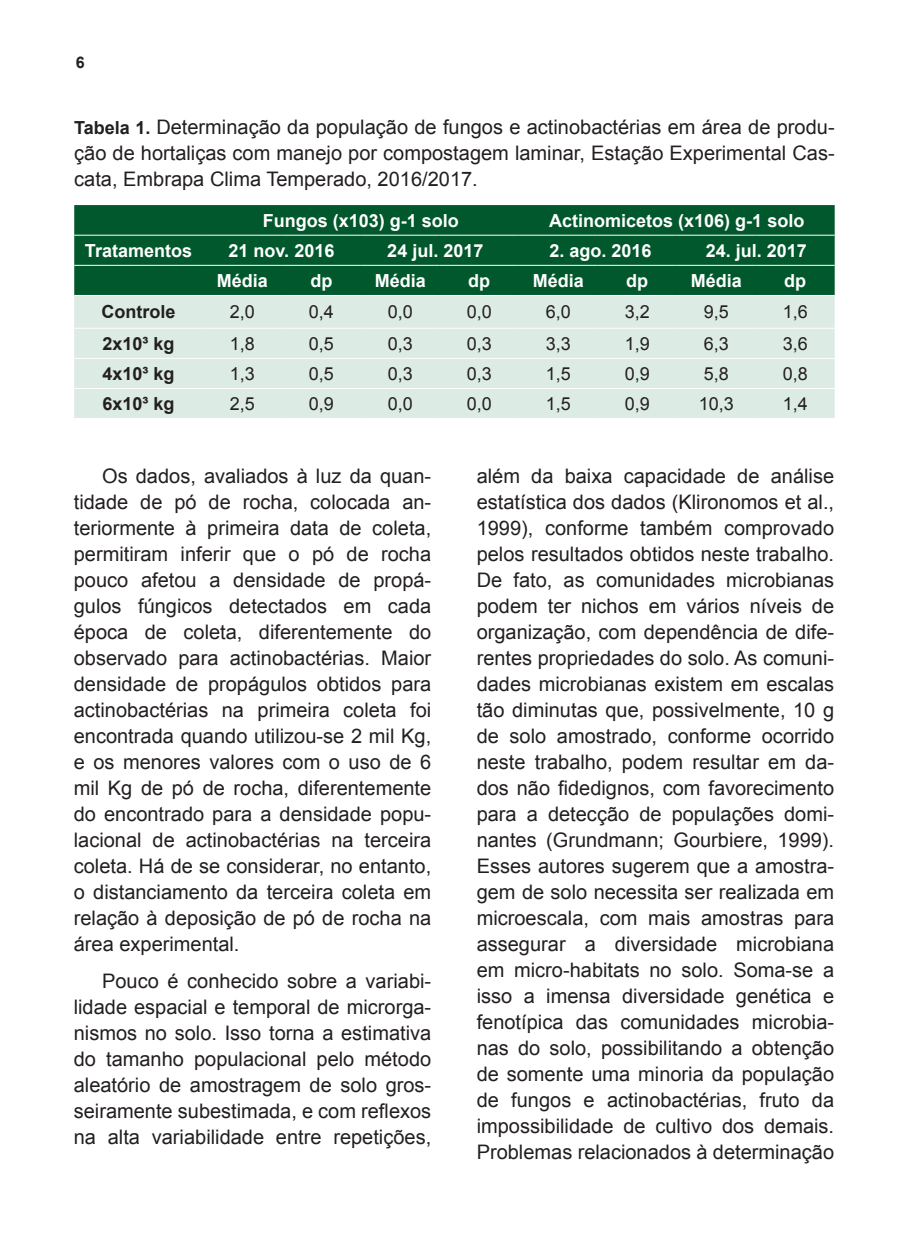
<style>
.page{position:relative;width:908px;height:1248px;background:#fff}
.page>*{position:absolute;margin:0;border:0;box-sizing:border-box;transform-origin:0 0}
.MIOLO{font:20px/26px "Arial";color:#231f20;text-align:justify}
.TABELA_TITULO{font:20px/26px "Arial";color:#231f20;text-align:justify}
.TABELA_CABECA{font:700 18px "Arial";color:#fff}
.TABELA_MIOLO{font:18px "Arial";color:#231f20}
.TABELA_MIOLO-2{font:700 18px "Arial";color:#231f20}
.t1{font:700 16px "Arial";color:#231f20}
.s1{font-weight:700;font-size:18px}
</style>
<div class="page">
<div style="left:74px;top:205px;width:760px;height:90px;background:#00582c"></div>
<div style="left:74px;top:296px;width:760px;height:122px;background:#dcebe3"></div>
<hr style="left:74px;top:328px;width:129px;height:1px;background:#fff">
<hr style="left:203px;top:328px;width:79px;height:1px;background:#fff">
<hr style="left:282px;top:328px;width:78px;height:1px;background:#fff">
<hr style="left:360px;top:328px;width:79px;height:1px;background:#fff">
<hr style="left:439px;top:328px;width:79px;height:1px;background:#fff">
<hr style="left:518px;top:328px;width:79px;height:1px;background:#fff">
<hr style="left:597px;top:328px;width:79px;height:1px;background:#fff">
<hr style="left:676px;top:328px;width:79px;height:1px;background:#fff">
<hr style="left:755px;top:328px;width:79px;height:1px;background:#fff">
<hr style="left:74px;top:358px;width:129px;height:1px;background:#fff">
<hr style="left:203px;top:358px;width:79px;height:1px;background:#fff">
<hr style="left:282px;top:358px;width:78px;height:1px;background:#fff">
<hr style="left:360px;top:358px;width:79px;height:1px;background:#fff">
<hr style="left:439px;top:358px;width:79px;height:1px;background:#fff">
<hr style="left:518px;top:358px;width:79px;height:1px;background:#fff">
<hr style="left:597px;top:358px;width:79px;height:1px;background:#fff">
<hr style="left:676px;top:358px;width:79px;height:1px;background:#fff">
<hr style="left:755px;top:358px;width:79px;height:1px;background:#fff">
<hr style="left:74px;top:388px;width:129px;height:1px;background:#fff">
<hr style="left:203px;top:388px;width:79px;height:1px;background:#fff">
<hr style="left:282px;top:388px;width:78px;height:1px;background:#fff">
<hr style="left:360px;top:388px;width:79px;height:1px;background:#fff">
<hr style="left:439px;top:388px;width:79px;height:1px;background:#fff">
<hr style="left:518px;top:388px;width:79px;height:1px;background:#fff">
<hr style="left:597px;top:388px;width:79px;height:1px;background:#fff">
<hr style="left:676px;top:388px;width:79px;height:1px;background:#fff">
<hr style="left:755px;top:388px;width:79px;height:1px;background:#fff">
<hr style="left:74px;top:235px;width:129px;height:1px;background:#fff">
<hr style="left:74px;top:265px;width:129px;height:1px;background:#fff">
<hr style="left:203px;top:235px;width:79px;height:1px;background:#fff">
<hr style="left:282px;top:235px;width:78px;height:1px;background:#fff">
<hr style="left:360px;top:235px;width:79px;height:1px;background:#fff">
<hr style="left:439px;top:235px;width:79px;height:1px;background:#fff">
<hr style="left:203px;top:265px;width:79px;height:1px;background:#fff">
<hr style="left:282px;top:265px;width:78px;height:1px;background:#fff">
<hr style="left:360px;top:265px;width:79px;height:1px;background:#fff">
<hr style="left:439px;top:265px;width:79px;height:1px;background:#fff">
<hr style="left:518px;top:235px;width:79px;height:1px;background:#fff">
<hr style="left:597px;top:235px;width:79px;height:1px;background:#fff">
<hr style="left:676px;top:235px;width:79px;height:1px;background:#fff">
<hr style="left:755px;top:235px;width:79px;height:1px;background:#fff">
<hr style="left:518px;top:265px;width:79px;height:1px;background:#fff">
<hr style="left:597px;top:265px;width:79px;height:1px;background:#fff">
<hr style="left:676px;top:265px;width:79px;height:1px;background:#fff">
<hr style="left:755px;top:265px;width:79px;height:1px;background:#fff">
<p class="t1" style="left:76px;top:52px;width:10px">6</p>
<p class="TABELA_TITULO" style="left:74px;top:114px;width:761px"><span class="s1">Tabela 1.</span> Determinação da população de fungos e actinobactérias em área de produ&shy;ção de hortaliças com manejo por compostagem laminar, Estação Experimental Cas&shy;cata, Embrapa Clima Temperado, 2016/2017.</p>
<p class="TABELA_CABECA" style="left:262px;top:208px;width:198px">Fungos (x103) g-1 solo</p>
<p class="TABELA_CABECA" style="left:549px;top:208px;width:257px">Actinomicetos (x106) g-1 solo</p>
<p class="TABELA_CABECA" style="left:85px;top:238px;width:109px">Tratamentos</p>
<p class="TABELA_CABECA" style="left:228px;top:238px;width:107px">21 nov. 2016</p>
<p class="TABELA_CABECA" style="left:387px;top:238px;width:98px">24 jul. 2017</p>
<p class="TABELA_CABECA" style="left:549px;top:238px;width:104px">2. ago. 2016</p>
<p class="TABELA_CABECA" style="left:705px;top:238px;width:103px">24. jul. 2017</p>
<p class="TABELA_CABECA" style="left:217px;top:268px;width:53px">Média</p>
<p class="TABELA_CABECA" style="left:310px;top:268px;width:23px">dp</p>
<p class="TABELA_CABECA" style="left:374px;top:268px;width:53px">Média</p>
<p class="TABELA_CABECA" style="left:468px;top:268px;width:23px">dp</p>
<p class="TABELA_CABECA" style="left:532px;top:268px;width:53px">Média</p>
<p class="TABELA_CABECA" style="left:626px;top:268px;width:23px">dp</p>
<p class="TABELA_CABECA" style="left:690px;top:268px;width:53px">Média</p>
<p class="TABELA_CABECA" style="left:783px;top:268px;width:23px">dp</p>
<p class="TABELA_MIOLO-2" style="left:101px;top:300px;width:75px">Controle</p>
<p class="TABELA_MIOLO" style="left:230px;top:300px;width:27px">2,0</p>
<p class="TABELA_MIOLO" style="left:309px;top:300px;width:27px">0,4</p>
<p class="TABELA_MIOLO" style="left:387px;top:300px;width:27px">0,0</p>
<p class="TABELA_MIOLO" style="left:466px;top:300px;width:27px">0,0</p>
<p class="TABELA_MIOLO" style="left:545px;top:300px;width:27px">6,0</p>
<p class="TABELA_MIOLO" style="left:624px;top:300px;width:27px">3,2</p>
<p class="TABELA_MIOLO" style="left:703px;top:300px;width:27px">9,5</p>
<p class="TABELA_MIOLO" style="left:782px;top:300px;width:27px">1,6</p>
<p class="TABELA_MIOLO-2" style="left:102px;top:331px;width:74px">2x10³ kg</p>
<p class="TABELA_MIOLO" style="left:230px;top:332px;width:27px">1,8</p>
<p class="TABELA_MIOLO" style="left:309px;top:332px;width:27px">0,5</p>
<p class="TABELA_MIOLO" style="left:387px;top:332px;width:27px">0,3</p>
<p class="TABELA_MIOLO" style="left:466px;top:332px;width:27px">0,3</p>
<p class="TABELA_MIOLO" style="left:545px;top:332px;width:27px">3,3</p>
<p class="TABELA_MIOLO" style="left:624px;top:332px;width:27px">1,9</p>
<p class="TABELA_MIOLO" style="left:703px;top:332px;width:27px">6,3</p>
<p class="TABELA_MIOLO" style="left:782px;top:332px;width:27px">3,6</p>
<p class="TABELA_MIOLO-2" style="left:102px;top:361px;width:74px">4x10³ kg</p>
<p class="TABELA_MIOLO" style="left:230px;top:362px;width:27px">1,3</p>
<p class="TABELA_MIOLO" style="left:309px;top:362px;width:27px">0,5</p>
<p class="TABELA_MIOLO" style="left:387px;top:362px;width:27px">0,3</p>
<p class="TABELA_MIOLO" style="left:466px;top:362px;width:27px">0,3</p>
<p class="TABELA_MIOLO" style="left:545px;top:362px;width:27px">1,5</p>
<p class="TABELA_MIOLO" style="left:624px;top:362px;width:27px">0,9</p>
<p class="TABELA_MIOLO" style="left:703px;top:362px;width:27px">5,8</p>
<p class="TABELA_MIOLO" style="left:782px;top:362px;width:27px">0,8</p>
<p class="TABELA_MIOLO-2" style="left:102px;top:392px;width:74px">6x10³ kg</p>
<p class="TABELA_MIOLO" style="left:230px;top:392px;width:27px">2,5</p>
<p class="TABELA_MIOLO" style="left:309px;top:392px;width:27px">0,9</p>
<p class="TABELA_MIOLO" style="left:387px;top:392px;width:27px">0,0</p>
<p class="TABELA_MIOLO" style="left:466px;top:392px;width:27px">0,0</p>
<p class="TABELA_MIOLO" style="left:545px;top:392px;width:27px">1,5</p>
<p class="TABELA_MIOLO" style="left:624px;top:392px;width:27px">0,9</p>
<p class="TABELA_MIOLO" style="left:698px;top:392px;width:37px">10,3</p>
<p class="TABELA_MIOLO" style="left:782px;top:392px;width:27px">1,4</p>
<p class="MIOLO" style="left:74px;top:462px;width:359px;text-indent:28px">Os dados, avaliados à luz da quan&shy;tidade de pó de rocha, colocada an&shy;teriormente à primeira data de coleta, permitiram inferir que o pó de rocha pouco afetou a densidade de propá&shy;gulos fúngicos detectados em cada época de coleta, diferentemente do observado para actinobactérias. Maior densidade de propágulos obtidos para actinobactérias na primeira coleta foi encontrada quando utilizou-se 2 mil Kg, e os menores valores com o uso de 6 mil Kg de pó de rocha, diferentemente do encontrado para a densidade popu&shy;lacional de actinobactérias na terceira coleta. Há de se considerar, no entanto, o distanciamento da terceira coleta em relação à deposição de pó de rocha na área experimental.</p>
<p class="MIOLO" style="left:74px;top:968px;width:359px;text-indent:28px">Pouco é conhecido sobre a variabi&shy;lidade espacial e temporal de microrga&shy;nismos no solo. Isso torna a estimativa do tamanho populacional pelo método aleatório de amostragem de solo gros&shy;seiramente subestimada, e com reflexos na alta variabilidade entre repetições,</p>
<p class="MIOLO" style="left:476px;top:462px;width:359px">além da baixa capacidade de análise estatística dos dados (Klironomos et al., 1999), conforme também comprovado pelos resultados obtidos neste trabalho.<br>De fato, as comunidades microbianas podem ter nichos em vários níveis de organização, com dependência de dife&shy;rentes propriedades do solo. As comuni&shy;dades microbianas existem em escalas tão diminutas que, possivelmente, 10 g de solo amostrado, conforme ocorrido neste trabalho, podem resultar em da&shy;dos não fidedignos, com favorecimento para a detecção de populações domi&shy;nantes (Grundmann; Gourbiere, 1999).<br>Esses autores sugerem que a amostra&shy;gem de solo necessita ser realizada em microescala, com mais amostras para assegurar a diversidade microbiana em micro-habitats no solo. Soma-se a isso a imensa diversidade genética e fenotípica das comunidades microbia&shy;nas do solo, possibilitando a obtenção de somente uma minoria da população de fungos e actinobactérias, fruto da impossibilidade de cultivo dos demais.<br>Problemas relacionados à determinação</p>
</div>
